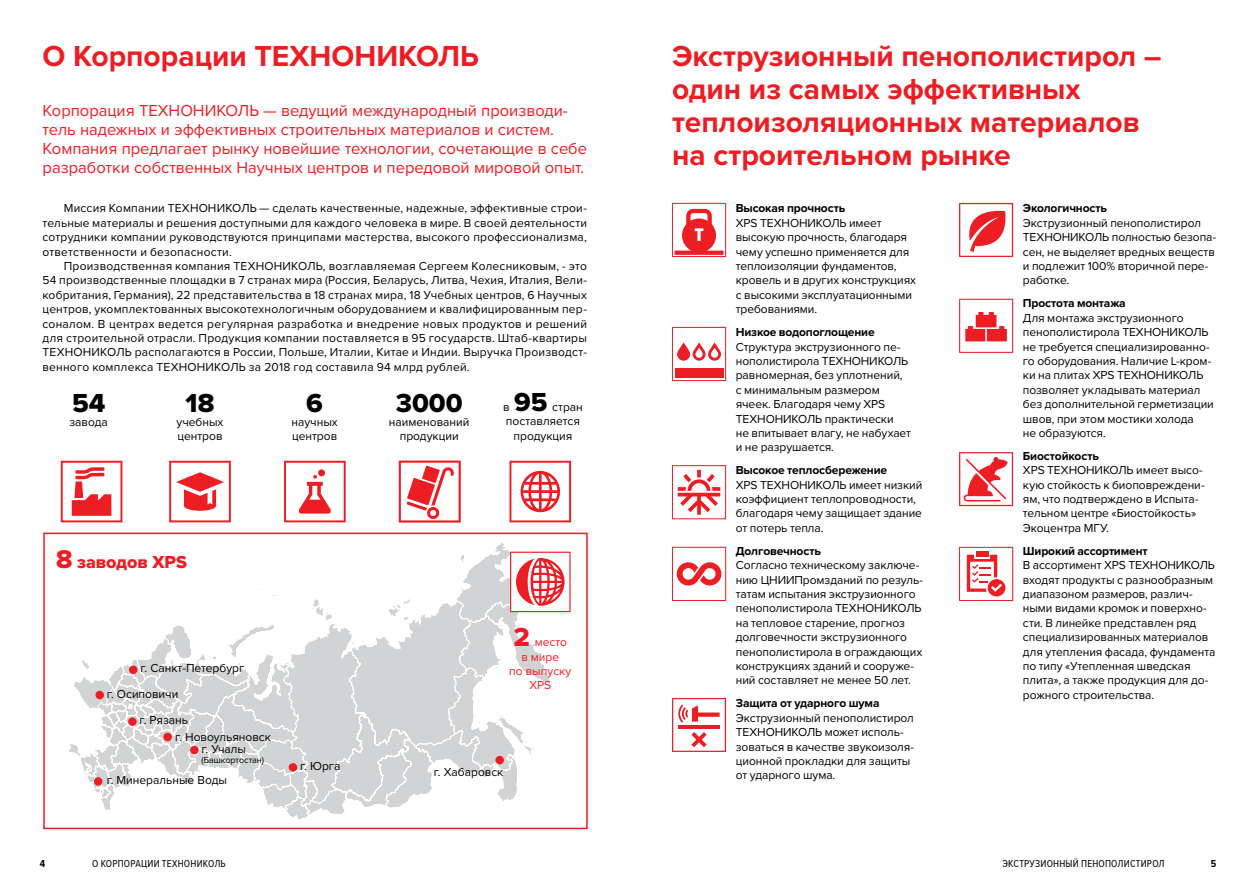
<style>
.page{position:relative;width:1259px;height:893px;background:#fff}
.page>*{position:absolute;margin:0;border:0;box-sizing:border-box;transform-origin:0 0}
.t1{font:700 30px/33px "Proxima Nova";color:#ed1d24}
.t2{font:27px "Proxima Nova Extrabld";color:#000}
.t3{font:27px "Proxima Nova Extrabld";color:#ed1d24}
.t4{font:18px "Proxima Nova Extrabld";color:#ed1d24}
.t5{font:16.5px/19px "Proxima Nova";color:#ed1d24}
.t6{font:12px/14.4px "Proxima Nova";letter-spacing:-.005em;color:#000}
.t7{font:700 12px "Proxima Nova";letter-spacing:-.01em;color:#000}
.t8{font:12px "Proxima Nova";color:#ed1d24}
.t9{font:10.5px "Proxima Nova Cond";letter-spacing:.02em;color:#000}
.t10{font:700 10.5px "Proxima Nova Cond";color:#000}
.t11{font:9px "Proxima Nova";color:#000}
.s1{font-size:26.55px}
</style>
<div class="page">
<svg style="left:461px;top:543px;width:99px;height:263px"></svg>
<svg style="left:433px;top:592px;width:38px;height:214px"></svg>
<svg style="left:69px;top:588px;width:364px;height:232px"></svg>
<div style="left:43px;top:533px;width:545px;height:296px;border:2px solid #ed1d24"></div>
<div style="left:672px;top:203px;width:54px;height:54px;border:1px solid #ed1d24"></div>
<svg style="left:674px;top:209px;width:49px;height:46px"></svg>
<div style="left:672px;top:465px;width:54px;height:54px;border:1px solid #ed1d24"></div>
<svg style="left:678px;top:470px;width:42px;height:45px"></svg>
<div style="left:675px;top:369px;width:48px;height:9px;background:#ed1d24"></div>
<svg style="left:677px;top:342px;width:44px;height:19px"></svg>
<div style="left:672px;top:327px;width:54px;height:54px;border:1px solid #ed1d24"></div>
<svg style="left:959px;top:299px;width:54px;height:54px"></svg>
<svg style="left:677px;top:562px;width:44px;height:23px"></svg>
<div style="left:672px;top:547px;width:54px;height:54px;border:1px solid #ed1d24"></div>
<svg style="left:672px;top:698px;width:54px;height:54px"></svg>
<svg style="left:959px;top:452px;width:54px;height:54px"></svg>
<svg style="left:959px;top:203px;width:54px;height:54px"></svg>
<div style="left:94px;top:777px;width:8px;height:9px;background:#ed1d24;border-radius:50%"></div>
<div style="left:128px;top:717px;width:9px;height:9px;background:#ed1d24;border-radius:50%"></div>
<div style="left:95px;top:691px;width:9px;height:8px;background:#ed1d24;border-radius:50%"></div>
<div style="left:289px;top:763px;width:8px;height:9px;background:#ed1d24;border-radius:50%"></div>
<div style="left:129px;top:666px;width:8px;height:8px;background:#ed1d24;border-radius:50%"></div>
<div style="left:190px;top:746px;width:9px;height:8px;background:#ed1d24;border-radius:50%"></div>
<div style="left:495px;top:756px;width:9px;height:8px;background:#ed1d24;border-radius:50%"></div>
<div style="left:163px;top:733px;width:9px;height:8px;background:#ed1d24;border-radius:50%"></div>
<svg style="left:959px;top:546px;width:54px;height:55px"></svg>
<div style="left:976px;top:551px;width:12px;height:6px;background:#ed1d24"></div>
<svg style="left:510px;top:552px;width:60px;height:60px"></svg>
<svg style="left:61px;top:461px;width:61px;height:61px"></svg>
<svg style="left:169px;top:461px;width:62px;height:61px"></svg>
<svg style="left:284px;top:461px;width:62px;height:61px"></svg>
<svg style="left:399px;top:461px;width:61px;height:61px"></svg>
<svg style="left:509px;top:461px;width:62px;height:61px"></svg>
<h1 class="t1" style="left:43px;top:41px;width:438px">О Корпорации ТЕХНОНИКОЛЬ</h1>
<p class="t5" style="left:43px;top:101px;width:546px">Корпорация ТЕХНОНИКОЛЬ — ведущий международный производи&shy;тель надежных и эффективных строительных материалов и систем.<br>Компания предлагает рынку новейшие технологии, сочетающие в себе разработки собственных Научных центров и передовой мировой опыт.</p>
<p class="t6" style="left:43px;top:201px;width:546px;text-align:justify;text-indent:21px">Миссия Компании ТЕХНОНИКОЛЬ — сделать качественные, надежные, эффективные строи&shy;тельные материалы и решения доступными для каждого человека в мире. В своей деятельности сотрудники компании руководствуются принципами мастерства, высокого профессионализма, ответственности и безопасности.</p>
<p class="t6" style="left:43px;top:259px;width:546px;text-align:justify;text-indent:21px">Производственная компания ТЕХНОНИКОЛЬ, возглавляемая Сергеем Колесниковым, - это 54 производственные площадки в 7 странах мира (Россия, Беларусь, Литва, Чехия, Италия, Вели&shy;кобритания, Германия), 22 представительства в 18 странах мира, 18 Учебных центров, 6 Научных центров, укомплектованных высокотехнологичным оборудованием и квалифицированным пер&shy;соналом. В центрах ведется регулярная разработка и внедрение новых продуктов и решений для строительной отрасли. Продукция компании поставляется в 95 государств. Штаб-квартиры ТЕХНОНИКОЛЬ располагаются в России, Польше, Италии, Китае и Индии. Выручка Производст&shy;венного комплекса ТЕХНОНИКОЛЬ за 2018 год составила 94 млрд рублей.</p>
<h2 class="t2" style="left:72px;top:386px;width:35px">54</h2>
<p class="t6" style="left:69px;top:415px;width:40px">завода</p>
<h2 class="t2" style="left:186px;top:386px;width:30px">18</h2>
<p class="t6" style="left:176px;top:415px;width:49px">учебных центров</p>
<h2 class="t2" style="left:306px;top:386px;width:18px">6</h2>
<p class="t6" style="left:291px;top:415px;width:48px">научных центров</p>
<h3 class="t4" style="left:56px;top:551px;width:133px"><span class="s1">8</span> заводов XPS</h3>
<p class="t6" style="left:140px;top:661px;width:105px">г. Санкт-Петербург</p>
<p class="t6" style="left:107px;top:687px;width:73px">г. Осиповичи</p>
<p class="t6" style="left:140px;top:713px;width:50px">г. Рязань</p>
<p class="t6" style="left:175px;top:729px;width:97px">г. Новоульяновск</p>
<p class="t6" style="left:202px;top:742px;width:46px">г. Учалы</p>
<p class="t11" style="left:202px;top:755px;width:64px">(Башкортостан)</p>
<p class="t6" style="left:107px;top:773px;width:122px">г. Минеральные Воды</p>
<p class="t6" style="left:300px;top:759px;width:42px">г. Юрга</p>
<h2 class="t2" style="left:396px;top:386px;width:68px">3000</h2>
<p class="t6" style="left:389px;top:415px;width:82px;text-align:center">наименований продукции</p>
<h2 class="t2" style="left:514px;top:386px;width:35px">95</h2>
<p class="t6" style="left:552px;top:400px;width:32px">стран</p>
<p class="t6" style="left:506px;top:414px;width:75px">поставляется</p>
<p class="t6" style="left:513px;top:429px;width:60px">продукция</p>
<p class="t6" style="left:503px;top:400px;width:8px">в</p>
<h2 class="t3" style="left:513px;top:621px;width:18px">2</h2>
<p class="t8" style="left:535px;top:635px;width:34px">место</p>
<p class="t8" style="left:521px;top:649px;width:39px">в мире</p>
<p class="t8" style="left:509px;top:664px;width:64px">по выпуску</p>
<p class="t8" style="left:529px;top:678px;width:23px">XPS</p>
<p class="t6" style="left:434px;top:765px;width:71px">г. Хабаровск</p>
<h1 class="t1" style="left:672px;top:41px;width:491px">Экструзионный пенополистирол – один из самых эффективных теплоизоляционных материалов на строительном рынке</h1>
<p class="t7" style="left:1023px;top:201px;width:86px">Экологичность</p>
<p class="t6" style="left:1023px;top:216px;width:195px">Экструзионный пенополистирол<br>ТЕХНОНИКОЛЬ полностью безопа&shy;сен, не выделяет вредных веществ и подлежит 100% вторичной пере&shy;работке.</p>
<p class="t7" style="left:1023px;top:296px;width:104px">Простота монтажа</p>
<p class="t6" style="left:1023px;top:311px;width:192px">Для монтажа экструзионного пенополистирола ТЕХНОНИКОЛЬ не требуется специализированно&shy;го оборудования. Наличие L-кром&shy;ки на плитах XPS ТЕХНОНИКОЛЬ позволяет укладывать материал без дополнительной герметизации швов, при этом мостики холода<br>не образуются.</p>
<p class="t7" style="left:1023px;top:449px;width:78px">Биостойкость</p>
<p class="t6" style="left:1023px;top:463px;width:183px">XPS ТЕХНОНИКОЛЬ имеет высо&shy;кую стойкость к биоповреждени&shy;ям, что подтверждено в Испыта&shy;тельном центре «Биостойкость»<br>Экоцентра МГУ.</p>
<p class="t7" style="left:1023px;top:544px;width:126px">Широкий ассортимент</p>
<p class="t6" style="left:1023px;top:558px;width:194px">В ассортимент XPS ТЕХНОНИКОЛЬ входят продукты с разнообразным диапазоном размеров, различ&shy;ными видами кромок и поверхно&shy;сти. В линейке представлен ряд специализированных материалов для утепления фасада, фундамента по типу «Утепленная шведская плита», а также продукция для до&shy;рожного строительства.</p>
<p class="t7" style="left:736px;top:201px;width:111px">Высокая прочность</p>
<p class="t6" style="left:736px;top:216px;width:182px">XPS ТЕХНОНИКОЛЬ имеет высокую прочность, благодаря чему успешно применяется для теплоизоляции фундаментов, кровель и в других конструкциях с высокими эксплуатационными требованиями.</p>
<p class="t7" style="left:736px;top:325px;width:140px">Низкое водопоглощение</p>
<p class="t6" style="left:736px;top:340px;width:177px">Структура экструзионного пе&shy;нополистирола ТЕХНОНИКОЛЬ равномерная, без уплотнений, с минимальным размером ячеек. Благодаря чему XPS<br>ТЕХНОНИКОЛЬ практически<br>не впитывает влагу, не набухает и не разрушается.</p>
<p class="t7" style="left:736px;top:463px;width:153px">Высокое теплосбережение</p>
<p class="t6" style="left:736px;top:478px;width:188px">XPS ТЕХНОНИКОЛЬ имеет низкий коэффициент теплопроводности, благодаря чему защищает здание от потерь тепла.</p>
<p class="t7" style="left:736px;top:544px;width:87px">Долговечность</p>
<p class="t6" style="left:736px;top:558px;width:189px">Согласно техническому заключе&shy;нию ЦНИИПромзданий по резуль&shy;татам испытания экструзионного пенополистирола ТЕХНОНИКОЛЬ на тепловое старение, прогноз долговечности экструзионного пенополистирола в ограждающих конструкциях зданий и сооруже&shy;ний составляет не менее 50 лет.</p>
<p class="t7" style="left:736px;top:696px;width:145px">Защита от ударного шума</p>
<p class="t6" style="left:736px;top:711px;width:180px">Экструзионный пенополистирол<br>ТЕХНОНИКОЛЬ может исполь&shy;зоваться в качестве звукоизоля&shy;ционной прокладки для защиты от ударного шума.</p>
<p class="t9" style="left:92px;top:857px;width:21px">О Корпор</p>
<p class="t9" style="left:135px;top:857px;width:92px">ации ТЕХНОНИКОЛЬ</p>
<p class="t9" style="left:1002px;top:857px;width:164px">ЭКСТРУЗИОННЫЙ ПЕНОПОЛИСТИРОЛ</p>
<p class="t10" style="left:40px;top:857px;width:7px">4</p>
<p class="t10" style="left:1211px;top:857px;width:7px">5</p>
</div>
